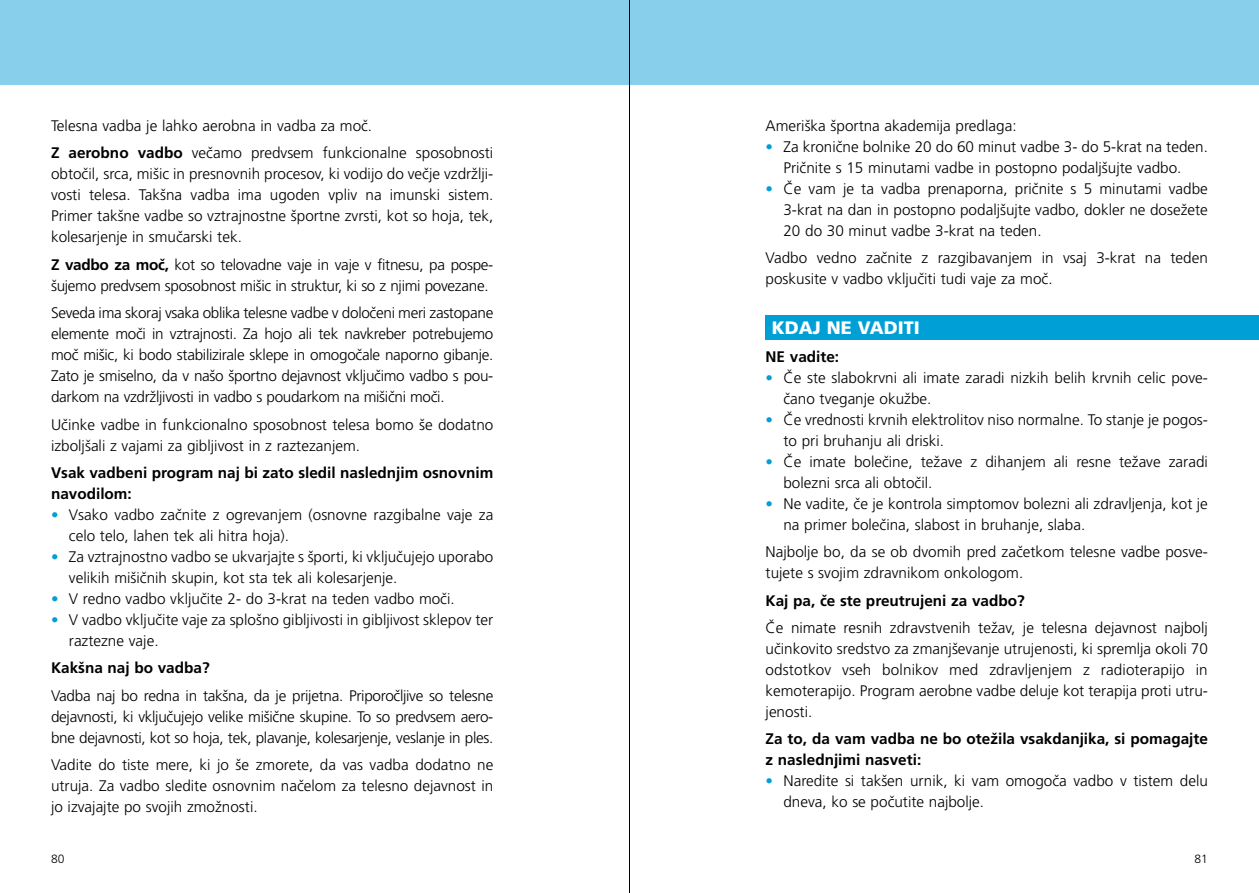
<style>
.page{position:relative;width:1259px;height:893px;background:#fff}
.page>*{position:absolute;margin:0;border:0;box-sizing:border-box;transform-origin:0 0}
.t1{font:900 18px "Frutiger CE";color:#fff}
.t2{font:300 15.3px/21px "Frutiger CE";color:#000}
.t3{font:700 15.3px/21px "Frutiger CE";color:#000}
.t4{font:300 15.3px/21px "Frutiger CE";letter-spacing:-.02em;color:#000}
.t5{font:300 12px "Frutiger CE";color:#000}
.s1{font-weight:700}
.s2{font-size:15px;color:#009fd6}
</style>
<div class="page">
<div style="left:765px;top:315px;width:494px;height:25px;background:#009fd6"></div>
<div style="left:0;top:0;width:1259px;height:85px;background:#88cfeb"></div>
<hr style="left:629px;top:0;width:1px;height:893px;background:#000">
<p class="t2" style="left:51px;top:112px;width:444px;line-height:27.3px">Telesna vadba je lahko aerobna in vadba za moč.<br><span class="s1">Z aerobno vadbo</span> večamo predvsem funkcionalne sposobnosti</p>
<p class="t2" style="left:51px;top:163px;width:444px;text-align:justify">obtočil, srca, mišic in presnovnih procesov, ki vodijo do večje vzdržlji&shy;vosti telesa. Takšna vadba ima ugoden vpliv na imunski sistem.<br>Primer takšne vadbe so vztrajnostne športne zvrsti, kot so hoja, tek, kolesarjenje in smučarski tek.</p>
<p class="t4" style="left:51px;top:254px;width:442px"><span class="s1">Z vadbo za moč,</span> kot so telovadne vaje in vaje v fitnesu, pa pospe&shy;šujemo predvsem sposobnost mišic in struktur, ki so z njimi povezane.</p>
<p class="t2" style="left:51px;top:302px;width:444px;text-align:justify">Seveda ima skoraj vsaka oblika telesne vadbe v določeni meri zastopane elemente moči in vztrajnosti. Za hojo ali tek navkreber potrebujemo moč mišic, ki bodo stabilizirale sklepe in omogočale naporno gibanje.<br>Zato je smiselno, da v našo športno dejavnost vključimo vadbo s pou&shy;darkom na vzdržljivosti in vadbo s poudarkom na mišični moči.</p>
<p class="t2" style="left:51px;top:414px;width:444px">Učinke vadbe in funkcionalno sposobnost telesa bomo še dodatno izboljšali z vajami za gibljivost in z raztezanjem.</p>
<p class="t3" style="left:51px;top:462px;width:444px">Vsak vadbeni program naj bi zato sledil naslednjim osnovnim navodilom:</p>
<p class="t2" style="left:69px;top:504px;width:426px;text-indent:-18px"><span class="s2">•</span> Vsako vadbo začnite z ogrevanjem (osnovne razgibalne vaje za celo telo, lahen tek ali hitra hoja).</p>
<p class="t2" style="left:69px;top:546px;width:426px;text-indent:-18px"><span class="s2">•</span> Za vztrajnostno vadbo se ukvarjajte s športi, ki vključujejo uporabo velikih mišičnih skupin, kot sta tek ali kolesarjenje.</p>
<p class="t2" style="left:51px;top:588px;width:405px"><span class="s2">•</span> V redno vadbo vključite 2- do 3-krat na teden vadbo moči.</p>
<p class="t2" style="left:69px;top:609px;width:426px;text-indent:-18px"><span class="s2">•</span> V vadbo vključite vaje za splošno gibljivosti in gibljivost sklepov ter raztezne vaje.</p>
<p class="t3" style="left:51px;top:657px;width:160px">Kakšna naj bo vadba?</p>
<p class="t2" style="left:51px;top:685px;width:444px;text-align:justify">Vadba naj bo redna in takšna, da je prijetna. Priporočljive so telesne dejavnosti, ki vključujejo velike mišične skupine. To so predvsem aero&shy;bne dejavnosti, kot so hoja, tek, plavanje, kolesarjenje, veslanje in ples.</p>
<p class="t2" style="left:51px;top:754px;width:444px;text-align:justify">Vadite do tiste mere, ki jo še zmorete, da vas vadba dodatno ne utruja. Za vadbo sledite osnovnim načelom za telesno dejavnost in jo izvajajte po svojih zmožnosti.</p>
<p class="t2" style="left:765px;top:115px;width:252px">Ameriška športna akademija predlaga:</p>
<p class="t2" style="left:765px;top:136px;width:444px;text-align:center"><span class="s2">•</span> Za kronične bolnike 20 do 60 minut vadbe 3- do 5-krat na teden.<br>Pričnite s 15 minutami vadbe in postopno podaljšujte vadbo.</p>
<p class="t2" style="left:783px;top:178px;width:426px;text-align:justify;text-indent:-18px"><span class="s2">•</span> Če vam je ta vadba prenaporna, pričnite s 5 minutami vadbe 3-krat na dan in postopno podaljšujte vadbo, dokler ne dosežete 20 do 30 minut vadbe 3-krat na teden.</p>
<p class="t2" style="left:765px;top:247px;width:444px">Vadbo vedno začnite z razgibavanjem in vsaj 3-krat na teden poskusite v vadbo vključiti tudi vaje za moč.</p>
<p class="t1" style="left:771px;top:317px;width:150px">KDAJ NE VADITI</p>
<p class="t3" style="left:765px;top:346px;width:75px">NE vadite:</p>
<p class="t2" style="left:783px;top:367px;width:425px;text-indent:-18px"><span class="s2">•</span> Če ste slabokrvni ali imate zaradi nizkih belih krvnih celic pove&shy;čano tveganje okužbe.</p>
<p class="t2" style="left:783px;top:409px;width:425px;text-indent:-18px"><span class="s2">•</span> Če vrednosti krvnih elektrolitov niso normalne. To stanje je pogos&shy;to pri bruhanju ali driski.</p>
<p class="t2" style="left:783px;top:451px;width:426px;text-indent:-18px"><span class="s2">•</span> Če imate bolečine, težave z dihanjem ali resne težave zaradi bolezni srca ali obtočil.</p>
<p class="t2" style="left:783px;top:493px;width:426px;text-indent:-18px"><span class="s2">•</span> Ne vadite, če je kontrola simptomov bolezni ali zdravljenja, kot je na primer bolečina, slabost in bruhanje, slaba.</p>
<p class="t2" style="left:765px;top:541px;width:442px">Najbolje bo, da se ob dvomih pred začetkom telesne vadbe posve&shy;tujete s svojim zdravnikom onkologom.</p>
<p class="t3" style="left:765px;top:590px;width:261px">Kaj pa, če ste preutrujeni za vadbo?</p>
<p class="t2" style="left:765px;top:617px;width:444px;text-align:justify">Če nimate resnih zdravstvenih težav, je telesna dejavnost najbolj učinkovito sredstvo za zmanjševanje utrujenosti, ki spremlja okoli 70 odstotkov vseh bolnikov med zdravljenjem z radioterapijo in kemoterapijo. Program aerobne vadbe deluje kot terapija proti utru&shy;jenosti.</p>
<p class="t3" style="left:765px;top:728px;width:444px">Za to, da vam vadba ne bo otežila vsakdanjika, si pomagajte z naslednjimi nasveti:</p>
<p class="t2" style="left:783px;top:770px;width:426px;text-indent:-18px"><span class="s2">•</span> Naredite si takšen urnik, ki vam omogoča vadbo v tistem delu dneva, ko se počutite najbolje.</p>
<p class="t5" style="left:51px;top:851px;width:15px">80</p>
<p class="t5" style="left:1194px;top:851px;width:15px">81</p>
</div>
